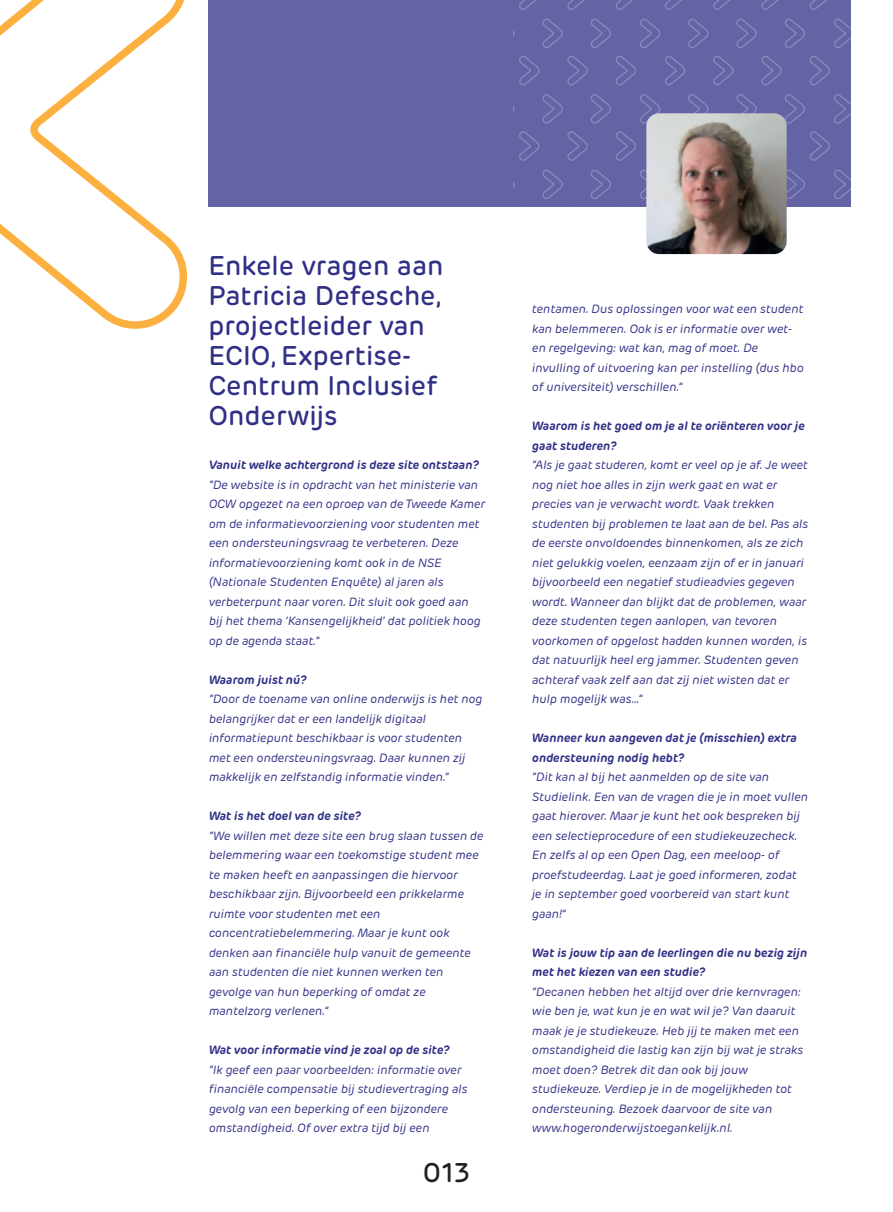
<style>
.page{position:relative;width:893px;height:1212px;background:#fff}
.page>*{position:absolute;margin:0;border:0;box-sizing:border-box;transform-origin:0 0}
.t1{font:500 27px/30px "Rubrik New";color:#303087}
.t2{font:500 27px "Rubrik New";color:#231f20}
.t3{font:italic 12px/19.5px "Rubrik New";letter-spacing:-.01em;color:#303087}
.t4{font:italic 700 12px/19.5px "Rubrik New";letter-spacing:-.01em;color:#303087}
</style>
<div class="page">
<div style="left:208px;top:0;width:642px;height:207px;background:#6363a5"></div>
<img style="left:646px;top:113px;width:141px;height:141px">
<svg style="left:0;top:0;width:188px;height:329px"></svg>
<h1 class="t1" style="left:208px;top:251px;width:237px">Enkele vragen aan<br>Patricia Defesche, projectleider van<br>ECIO, Expertise-<br>Centrum Inclusief<br>Onderwijs</h1>
<p class="t4" style="left:208px;top:455px;width:272px">Vanuit welke achtergrond is deze site ontstaan?</p>
<p class="t3" style="left:208px;top:475px;width:278px">“De website is in opdracht van het ministerie van OCW opgezet na een oproep van de Tweede Kamer om de informatievoorziening voor studenten met een ondersteuningsvraag te verbeteren. Deze informatievoorziening komt ook in de NSE (Nationale Studenten Enquête) al jaren als verbeterpunt naar voren. Dit sluit ook goed aan bij het thema ‘Kansengelijkheid’ dat politiek hoog op de agenda staat.”</p>
<p class="t4" style="left:208px;top:670px;width:100px">Waarom juist nú?</p>
<p class="t3" style="left:208px;top:689px;width:275px">“Door de toename van online onderwijs is het nog belangrijker dat er een landelijk digitaal informatiepunt beschikbaar is voor studenten met een ondersteuningsvraag. Daar kunnen zij makkelijk en zelfstandig informatie vinden.”</p>
<p class="t4" style="left:208px;top:806px;width:154px">Wat is het doel van de site?</p>
<p class="t3" style="left:208px;top:826px;width:276px">“We willen met deze site een brug slaan tussen de belemmering waar een toekomstige student mee te maken heeft en aanpassingen die hiervoor beschikbaar zijn. Bijvoorbeeld een prikkelarme ruimte voor studenten met een concentratiebelemmering. Maar je kunt ook denken aan financiële hulp vanuit de gemeente aan studenten die niet kunnen werken ten gevolge van hun beperking of omdat ze mantelzorg verlenen.”</p>
<p class="t4" style="left:208px;top:1040px;width:243px">Wat voor informatie vind je zoal op de site?</p>
<p class="t3" style="left:208px;top:1060px;width:260px">“Ik geef een paar voorbeelden: informatie over financiële compensatie bij studievertraging als gevolg van een beperking of een bijzondere omstandigheid. Of over extra tijd bij een</p>
<h1 class="t2" style="left:422px;top:1156px;width:50px">013</h1>
<p class="t3" style="left:531px;top:299px;width:273px">tentamen. Dus oplossingen voor wat een student kan belemmeren. Ook is er informatie over wet&shy;en regelgeving: wat kan, mag of moet. De invulling of uitvoering kan per instelling (dus hbo of universiteit) verschillen.”</p>
<p class="t4" style="left:531px;top:416px;width:274px">Waarom is het goed om je al te oriënteren voor je gaat studeren?</p>
<p class="t3" style="left:531px;top:455px;width:278px">“Als je gaat studeren, komt er veel op je af. Je weet nog niet hoe alles in zijn werk gaat en wat er precies van je verwacht wordt. Vaak trekken studenten bij problemen te laat aan de bel. Pas als de eerste onvoldoendes binnenkomen, als ze zich niet gelukkig voelen, eenzaam zijn of er in januari bijvoorbeeld een negatief studieadvies gegeven wordt. Wanneer dan blijkt dat de problemen, waar deze studenten tegen aanlopen, van tevoren voorkomen of opgelost hadden kunnen worden, is dat natuurlijk heel erg jammer. Studenten geven achteraf vaak zelf aan dat zij niet wisten dat er hulp mogelijk was…”</p>
<p class="t4" style="left:531px;top:728px;width:266px">Wanneer kun aangeven dat je (misschien) extra ondersteuning nodig hebt?</p>
<p class="t3" style="left:531px;top:767px;width:278px">“Dit kan al bij het aanmelden op de site van Studielink. Een van de vragen die je in moet vullen gaat hierover. Maar je kunt het ook bespreken bij een selectieprocedure of een studiekeuzecheck.<br>En zelfs al op een Open Dag, een meeloop- of proefstudeerdag. Laat je goed informeren, zodat je in september goed voorbereid van start kunt gaan!”</p>
<p class="t4" style="left:531px;top:943px;width:277px">Wat is jouw tip aan de leerlingen die nu bezig zijn met het kiezen van een studie?</p>
<p class="t3" style="left:531px;top:982px;width:273px">“Decanen hebben het altijd over drie kernvragen: wie ben je, wat kun je en wat wil je? Van daaruit maak je je studiekeuze. Heb jij te maken met een omstandigheid die lastig kan zijn bij wat je straks moet doen? Betrek dit dan ook bij jouw studiekeuze. Verdiep je in de mogelijkheden tot ondersteuning. Bezoek daarvoor de site van www.hogeronderwijstoegankelijk.nl.</p>
</div>
